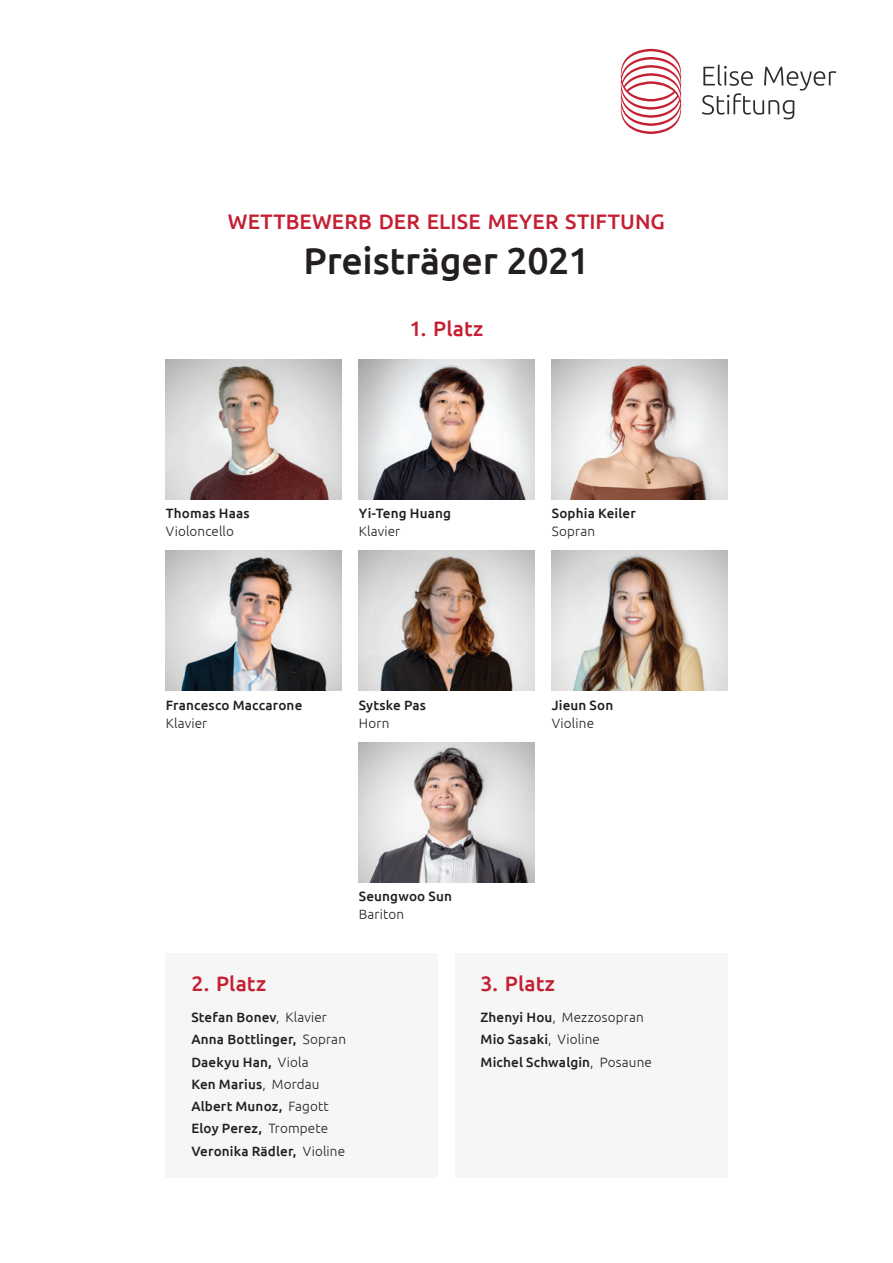
<style>
.page{position:relative;width:893px;height:1263px;background:#fff}
.page>*{position:absolute;margin:0;border:0;box-sizing:border-box;transform-origin:0 0}
.t1{font:500 37.5px "Ubuntu";letter-spacing:-.01em;color:#231f20}
.t2{font:500 21px "Ubuntu";letter-spacing:.01em;color:#c41f32}
.t3{font:500 13.5px/22.2px "Ubuntu";letter-spacing:.01em;color:#231f20}
.t4{font:300 13.5px "Ubuntu";letter-spacing:.01em;color:#231f20}
.s1{font-weight:300}
</style>
<div class="page">
<svg style="left:702px;top:64px;width:134px;height:55px"></svg>
<svg style="left:621px;top:49px;width:60px;height:85px"></svg>
<img style="left:359px;top:551px;width:175px;height:140px">
<img style="left:552px;top:551px;width:175px;height:140px">
<img style="left:359px;top:742px;width:175px;height:140px">
<img style="left:166px;top:551px;width:175px;height:139px">
<img style="left:359px;top:359px;width:175px;height:140px">
<img style="left:166px;top:359px;width:175px;height:140px">
<img style="left:552px;top:359px;width:175px;height:140px">
<div style="left:166px;top:954px;width:272px;height:224px;background:#f6f6f6"></div>
<div style="left:455px;top:954px;width:272px;height:224px;background:#f6f6f6"></div>
<h2 class="t2" style="left:228px;top:208px;width:438px">WETTBEWERB DER ELISE MEYER STIFTUNG</h2>
<h1 class="t1" style="left:304px;top:237px;width:287px">Preisträger 2021</h1>
<h2 class="t2" style="left:410px;top:316px;width:75px">1. Platz</h2>
<p class="t3" style="left:166px;top:502px;width:85px">Thomas Haas</p>
<p class="t4" style="left:166px;top:523px;width:70px">Violoncello</p>
<p class="t3" style="left:359px;top:502px;width:94px">Yi-Teng Huang</p>
<p class="t4" style="left:359px;top:523px;width:43px">Klavier</p>
<p class="t3" style="left:166px;top:693px;width:138px">Francesco Maccarone</p>
<p class="t4" style="left:166px;top:715px;width:43px">Klavier</p>
<p class="t3" style="left:359px;top:693px;width:69px">Sytske Pas</p>
<p class="t4" style="left:359px;top:715px;width:32px">Horn</p>
<p class="t3" style="left:552px;top:502px;width:86px">Sophia Keiler</p>
<p class="t4" style="left:552px;top:523px;width:45px">Sopran</p>
<p class="t3" style="left:552px;top:693px;width:63px">Jieun Son</p>
<p class="t4" style="left:552px;top:715px;width:44px">Violine</p>
<p class="t3" style="left:359px;top:885px;width:95px">Seungwoo Sun</p>
<p class="t4" style="left:359px;top:906px;width:47px">Bariton</p>
<h2 class="t2" style="left:191px;top:971px;width:76px">2. Platz</h2>
<p class="t3" style="left:191px;top:1006px;width:156px">Stefan Bonev<span class="s1">, Klavier<br></span>Anna Bottlinger, <span class="s1">Sopran<br></span>Daekyu Han, <span class="s1">Viola<br></span>Ken Marius<span class="s1">, Mordau<br></span>Albert Munoz, <span class="s1">Fagott<br></span>Eloy Perez, <span class="s1">Trompete<br></span>Veronika Rädler, <span class="s1">Violine</span></p>
<h2 class="t2" style="left:480px;top:971px;width:76px">3. Platz</h2>
<p class="t3" style="left:480px;top:1006px;width:173px">Zhenyi Hou<span class="s1">, Mezzosopran<br></span>Mio Sasaki<span class="s1">, Violine<br></span>Michel Schwalgin<span class="s1">, Posaune</span></p>
</div>
